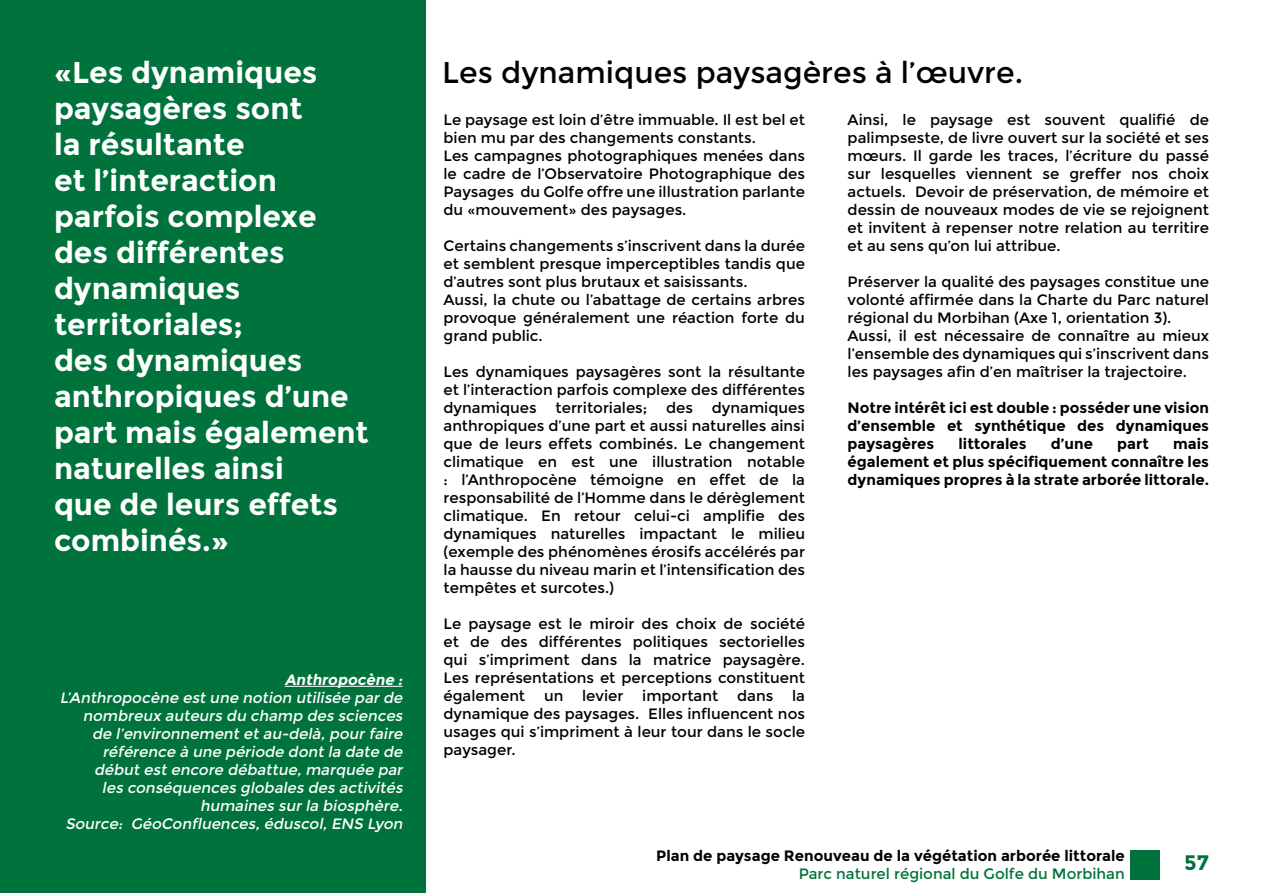
<style>
.page{position:relative;width:1263px;height:893px;background:#fff}
.page>*{position:absolute;margin:0;border:0;box-sizing:border-box;transform-origin:0 0}
.t1{font:700 30px/36px "Montserrat";color:#fff}
.t2{font:30px "Montserrat";color:#020203}
.t3{font:700 21px "Montserrat";color:#00733c}
.t4{font:15px/18px "Montserrat";color:#000;text-align:justify}
.t5{font:italic 15px/18px "Montserrat";color:#fff;text-align:right}
.t6{font:700 15px/18px "Montserrat";color:#000;text-align:justify}
.t7{font:15px "Montserrat";color:#00733c}
.t8{font:italic 700 15px "Montserrat";color:#fff}
</style>
<div class="page">
<div style="left:1130px;top:850px;width:30px;height:29px;background:#00733c"></div>
<div style="left:0;top:0;width:425px;height:893px;background:#00733c"></div>
<hr style="left:285px;top:686px;width:118px;height:1px;background:#fff">
<h1 class="t1" style="left:54px;top:55px;width:316px">«Les dynamiques paysagères sont<br>la résultante<br>et l’interaction parfois complexe des différentes dynamiques territoriales;<br>des dynamiques anthropiques d’une part mais également naturelles ainsi<br>que de leurs effets combinés.»</h1>
<p class="t8" style="left:285px;top:671px;width:122px">Anthropocène :</p>
<p class="t5" style="left:60px;top:689px;width:347px">L’Anthropocène est une notion utilisée par de nombreux auteurs du champ des sciences de l’environnement et au-delà, pour faire référence à une période dont la date de début est encore débattue, marquée par<br>les conséquences globales des activités humaines sur la biosphère.<br>Source: GéoConfluences, éduscol, ENS Lyon</p>
<h1 class="t2" style="left:442px;top:55px;width:582px">Les dynamiques paysagères à l’œuvre.</h1>
<p class="t4" style="left:443px;top:111px;width:363px;text-align:left">Le paysage est loin d’être immuable. Il est bel et bien mu par des changements constants.<br>Les campagnes photographiques menées dans le cadre de l’Observatoire Photographique des Paysages du Golfe offre une illustration parlante du «mouvement» des paysages.</p>
<p class="t4" style="left:443px;top:237px;width:363px;text-align:left">Certains changements s’inscrivent dans la durée et semblent presque imperceptibles tandis que d’autres sont plus brutaux et saisissants.<br>Aussi, la chute ou l’abattage de certains arbres provoque généralement une réaction forte du grand public.</p>
<p class="t4" style="left:443px;top:363px;width:363px">Les dynamiques paysagères sont la résultante et l’interaction parfois complexe des différentes dynamiques</p>
<p class="t4" style="left:847px;top:111px;width:363px">Ainsi, le paysage est souvent qualifié de palimpseste, de livre ouvert sur la société et ses mœurs. Il garde les traces, l’écriture du passé sur lesquelles viennent se greffer nos choix actuels. Devoir de préservation, de mémoire et dessin de nouveaux modes de vie se rejoignent et invitent à repenser notre relation au territire et au sens qu’on lui attribue.</p>
<p class="t4" style="left:847px;top:273px;width:363px;text-align:left">Préserver la qualité des paysages constitue une volonté affirmée dans la Charte du Parc naturel régional du Morbihan (Axe 1, orientation 3).<br>Aussi, il est nécessaire de connaître au mieux l’ensemble des dynamiques qui s’inscrivent dans les paysages afin d’en maîtriser la trajectoire.</p>
<p class="t6" style="left:848px;top:399px;width:363px">Notre intérêt ici est double : posséder une vision d’ensemble et synthétique des dynamiques paysagères</p>
<p class="t4" style="left:443px;top:399px;width:363px;text-indent:268px">dynamiques anthropiques d’une part et aussi naturelles ainsi que de leurs effets combinés. Le changement climatique en est une illustration notable : l’Anthropocène témoigne en effet de la responsabilité de l’Homme dans le dérèglement climatique. En retour celui-ci amplifie des dynamiques naturelles impactant le milieu (exemple des phénomènes érosifs accélérés par la hausse du niveau marin et l’intensification des tempêtes et surcotes.)</p>
<p class="t4" style="left:444px;top:615px;width:363px">Le paysage est le miroir des choix de société et de des différentes politiques sectorielles qui s’impriment dans la matrice paysagère.<br>Les représentations et perceptions constituent également</p>
<p class="t4" style="left:555px;top:399px;width:93px">territoriales;</p>
<p class="t4" style="left:666px;top:399px;width:28px">des</p>
<p class="t6" style="left:848px;top:435px;width:363px;text-indent:326px">mais également et plus spécifiquement connaître les dynamiques propres à la strate arborée littorale.</p>
<p class="t6" style="left:958px;top:435px;width:70px">littorales</p>
<p class="t6" style="left:1051px;top:435px;width:44px">d’une</p>
<p class="t6" style="left:1117px;top:435px;width:33px">part</p>
<p class="t4" style="left:544px;top:687px;width:21px">un</p>
<p class="t4" style="left:582px;top:687px;width:43px">levier</p>
<p class="t4" style="left:642px;top:687px;width:78px">important</p>
<p class="t4" style="left:737px;top:687px;width:38px">dans</p>
<p class="t4" style="left:444px;top:687px;width:363px;text-indent:349px">la dynamique des paysages. Elles influencent nos usages qui s’impriment à leur tour dans le socle paysager.</p>
<p class="t6" style="left:656px;top:847px;width:470px">Plan de paysage Renouveau de la végétation arborée littorale</p>
<p class="t7" style="left:799px;top:865px;width:328px">Parc naturel régional du Golfe du Morbihan</p>
<h2 class="t3" style="left:1184px;top:850px;width:26px">57</h2>
</div>
